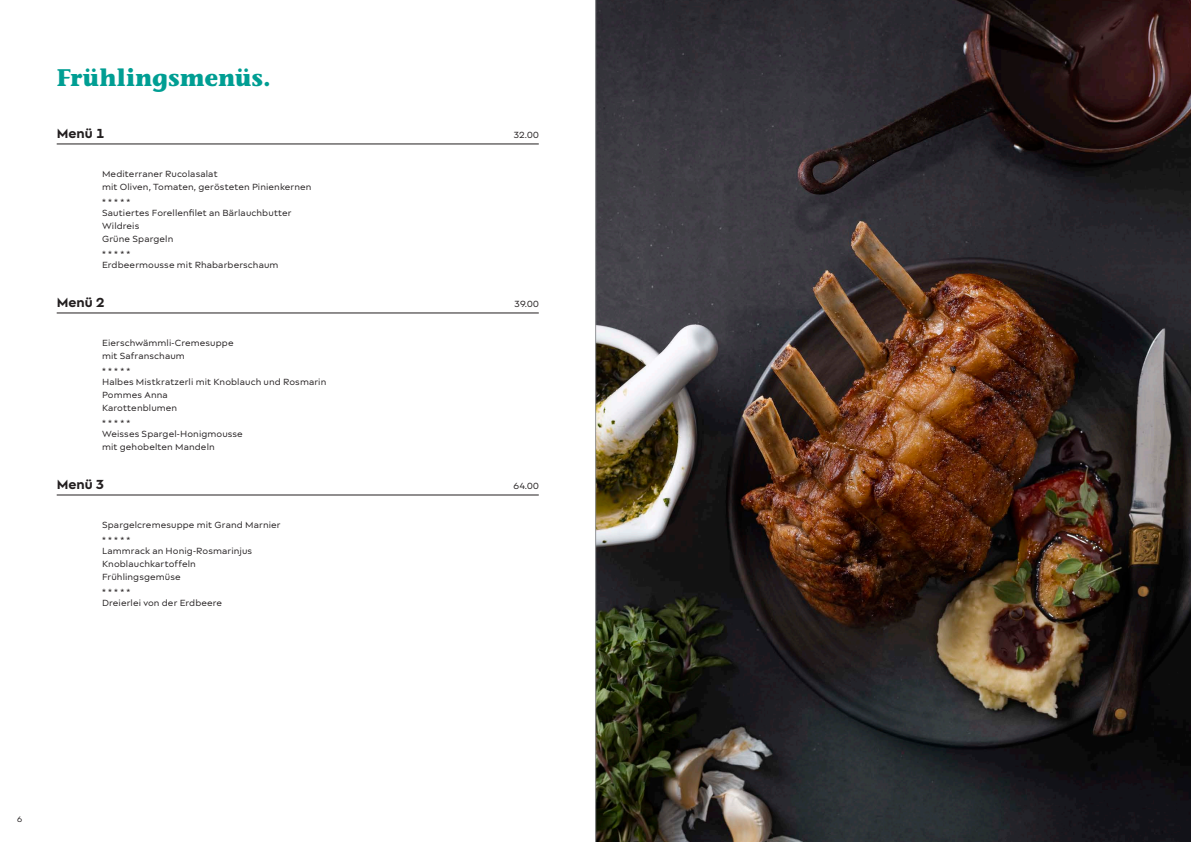
<style>
.page{position:relative;width:1191px;height:842px;background:#fff}
.page>*{position:absolute;margin:0;border:0;box-sizing:border-box;transform-origin:0 0}
.Titel_Innenseite{font:700 24px "Stone Informal ITC Pro";letter-spacing:.005em;color:#009e93}
.Untertitel{font:700 14px "Matteo";color:#231f20}
.Lauftext{font:9.5px "Matteo";letter-spacing:.01em;color:#231f20}
.Untertitel-2{font:9.5px "Matteo";letter-spacing:.025em;color:#231f20}
.t1{font:8.5px "Matteo";color:#231f20}
</style>
<div class="page">
<hr style="left:57px;top:144px;width:482px;height:1px;background:#231f20">
<hr style="left:57px;top:313px;width:482px;height:1px;background:#231f20">
<hr style="left:57px;top:495px;width:482px;height:1px;background:#231f20">
<img style="left:596px;top:0;width:595px;height:842px">
<hr style="left:595px;top:0;width:1px;height:842px;background:#939598">
<p class="Titel_Innenseite" style="left:57px;top:62px;width:216px">Frühlingsmenüs.</p>
<p class="Untertitel" style="left:57px;top:125px;width:49px">Menü 1</p>
<p class="Untertitel-2" style="left:514px;top:129px;width:27px">32.00</p>
<p class="Lauftext" style="left:102px;top:168px;width:117px">Mediterraner Rucolasalat</p>
<p class="Lauftext" style="left:102px;top:181px;width:211px">mit Oliven, Tomaten, gerösteten Pinienkernen</p>
<p class="Lauftext" style="left:102px;top:196px;width:30px">*****</p>
<p class="Lauftext" style="left:102px;top:207px;width:191px">Sautiertes Forellenfilet an Bärlauchbutter</p>
<p class="Lauftext" style="left:102px;top:220px;width:39px">Wildreis</p>
<p class="Lauftext" style="left:102px;top:233px;width:73px">Grüne Spargeln</p>
<p class="Lauftext" style="left:102px;top:248px;width:30px">*****</p>
<p class="Lauftext" style="left:102px;top:259px;width:178px">Erdbeermousse mit Rhabarberschaum</p>
<p class="Untertitel" style="left:57px;top:294px;width:49px">Menü 2</p>
<p class="Untertitel-2" style="left:514px;top:298px;width:26px">39.00</p>
<p class="Lauftext" style="left:102px;top:337px;width:133px">Eierschwämmli-Cremesuppe</p>
<p class="Lauftext" style="left:102px;top:350px;width:84px">mit Safranschaum</p>
<p class="Lauftext" style="left:102px;top:365px;width:30px">*****</p>
<p class="Lauftext" style="left:102px;top:376px;width:226px">Halbes Mistkratzerli mit Knoblauch und Rosmarin</p>
<p class="Lauftext" style="left:102px;top:389px;width:67px">Pommes Anna</p>
<p class="Lauftext" style="left:102px;top:402px;width:77px">Karottenblumen</p>
<p class="Lauftext" style="left:102px;top:417px;width:30px">*****</p>
<p class="Lauftext" style="left:102px;top:428px;width:142px">Weisses Spargel-Honigmousse</p>
<p class="Lauftext" style="left:102px;top:441px;width:114px">mit gehobelten Mandeln</p>
<p class="Untertitel" style="left:57px;top:476px;width:49px">Menü 3</p>
<p class="Untertitel-2" style="left:513px;top:480px;width:27px">64.00</p>
<p class="Lauftext" style="left:102px;top:519px;width:180px">Spargelcremesuppe mit Grand Marnier</p>
<p class="Lauftext" style="left:102px;top:534px;width:30px">*****</p>
<p class="Lauftext" style="left:102px;top:545px;width:152px">Lammrack an Honig-Rosmarinjus</p>
<p class="Lauftext" style="left:102px;top:558px;width:95px">Knoblauchkartoffeln</p>
<p class="Lauftext" style="left:102px;top:571px;width:80px">Frühlingsgemüse</p>
<p class="Lauftext" style="left:102px;top:586px;width:30px">*****</p>
<p class="Lauftext" style="left:102px;top:597px;width:122px">Dreierlei von der Erdbeere</p>
<p class="t1" style="left:17px;top:814px;width:7px">6</p>
</div>
